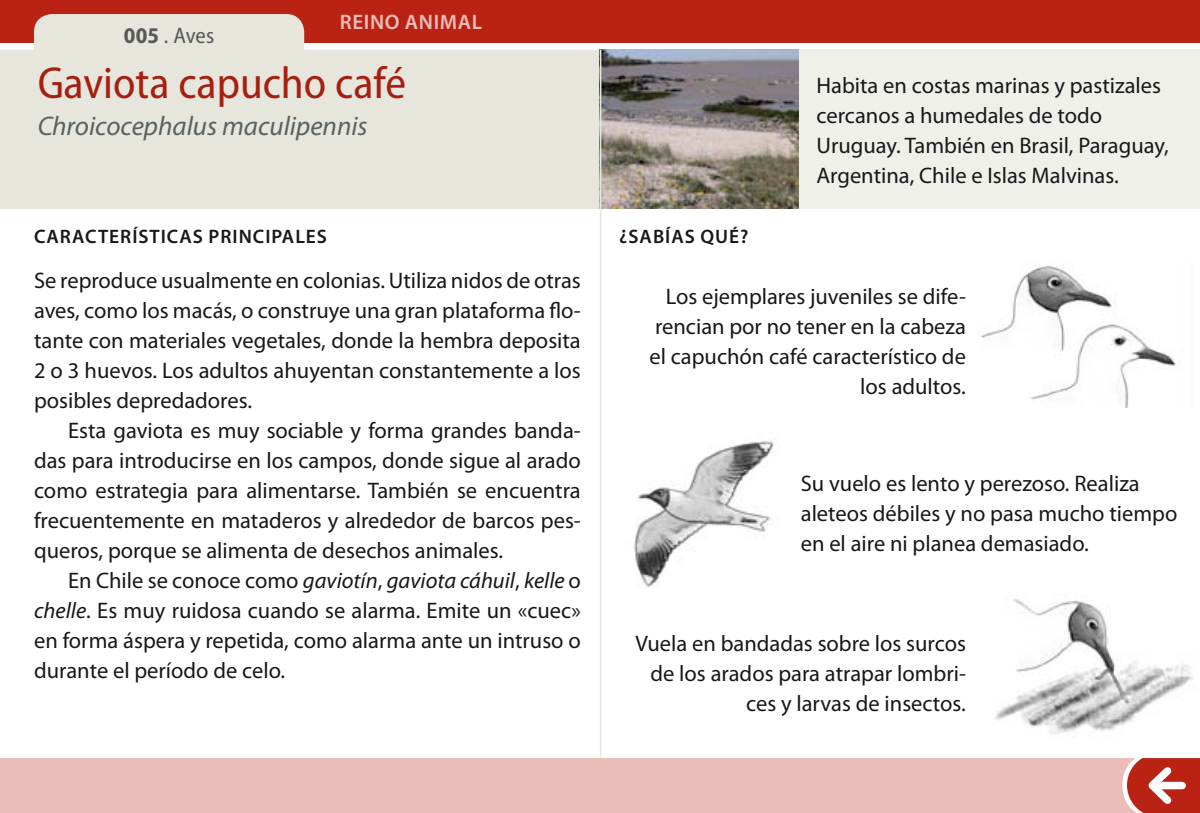
<style>
.page{position:relative;width:1200px;height:813px;background:#fff}
.page>*{position:absolute;margin:0;border:0;box-sizing:border-box;transform-origin:0 0}
.t1{font:semi-condensed 45px "Myriad Pro";color:#ba2313}
.t2{font:italic 27px "Myriad Pro";color:#646c6e}
.t3{font:22.5px/30px "Myriad Pro";color:#1a171c;text-align:justify}
.t4{font:semi-condensed 22.5px "Myriad Pro";color:#58585a}
.t5{font:600 21px "Myriad Pro";letter-spacing:.03em;color:#eabdb8}
.t6{font:600 19.5px "Myriad Pro";letter-spacing:.05em;color:#1a171c}
.s1{font-weight:700}
.s2{font-style:italic}
</style>
<div class="page">
<div style="left:0;top:0;width:1199px;height:43px;background:#ba2313"></div>
<svg style="left:0;top:14px;width:1199px;height:195px;fill:#e6e6dc"></svg>
<img style="left:634px;top:441px;width:141px;height:147px">
<img style="left:981px;top:265px;width:195px;height:142px">
<img style="left:995px;top:598px;width:198px;height:137px">
<img style="left:601px;top:50px;width:198px;height:159px">
<div style="left:799px;top:50px;width:400px;height:159px;background:#f0f0ea"></div>
<hr style="left:599px;top:50px;width:2px;height:707px;background:#e6e6dc">
<div style="left:0;top:757px;width:1126px;height:55px;background:#eabdb8"></div>
<svg style="left:1126px;top:758px;width:73px;height:54px"></svg>
<p class="t5" style="left:340px;top:9px;width:144px">REINO ANIMAL</p>
<p class="t4" style="left:124px;top:21px;width:92px"><span class="s1">005</span> . Aves</p>
<h1 class="t1" style="left:37px;top:56px;width:370px">Gaviota capucho café</h1>
<p class="t2" style="left:37px;top:109px;width:332px">Chroicocephalus maculipennis</p>
<p class="t6" style="left:34px;top:224px;width:293px">CARACTERÍSTICAS PRINCIPALES</p>
<p class="t6" style="left:619px;top:224px;width:131px">¿SABÍAS QUÉ?</p>
<p class="t3" style="left:816px;top:70px;width:353px;text-align:left">Habita en costas marinas y pastizales cercanos a humedales de todo Uruguay. También en Brasil, Paraguay, Argentina, Chile e Islas Malvinas.</p>
<p class="t3" style="left:34px;top:265px;width:548px">Se reproduce usualmente en colonias. Utiliza nidos de otras aves, como los macás, o construye una gran plataforma flo&shy;tante con materiales vegetales, donde la hembra deposita 2 o 3 huevos. Los adultos ahuyentan constantemente a los posibles depredadores.</p>
<p class="t3" style="left:34px;top:415px;width:548px;text-indent:34px">Esta gaviota es muy sociable y forma grandes banda&shy;das para introducirse en los campos, donde sigue al arado como estrategia para alimentarse. También se encuentra frecuentemente en mataderos y alrededor de barcos pes&shy;queros, porque se alimenta de desechos animales.</p>
<p class="t3" style="left:34px;top:565px;width:548px;text-indent:34px">En Chile se conoce como <span class="s2">gaviotín</span>, <span class="s2">gaviota cáhuil</span>, <span class="s2">kelle</span> o <span class="s2">chelle</span>. Es muy ruidosa cuando se alarma. Emite un «cuec» en forma áspera y repetida, como alarma ante un intruso o durante el período de celo.</p>
<p class="t3" style="left:649px;top:281px;width:318px;text-align:right">Los ejemplares juveniles se dife&shy;rencian por no tener en la cabeza el capuchón café característico de los adultos.</p>
<p class="t3" style="left:800px;top:467px;width:378px;text-align:left">Su vuelo es lento y perezoso. Realiza aleteos débiles y no pasa mucho tiempo en el aire ni planea demasiado.</p>
<p class="t3" style="left:635px;top:627px;width:332px;text-align:right">Vuela en bandadas sobre los surcos de los arados para atrapar lombri&shy;ces y larvas de insectos.</p>
</div>
